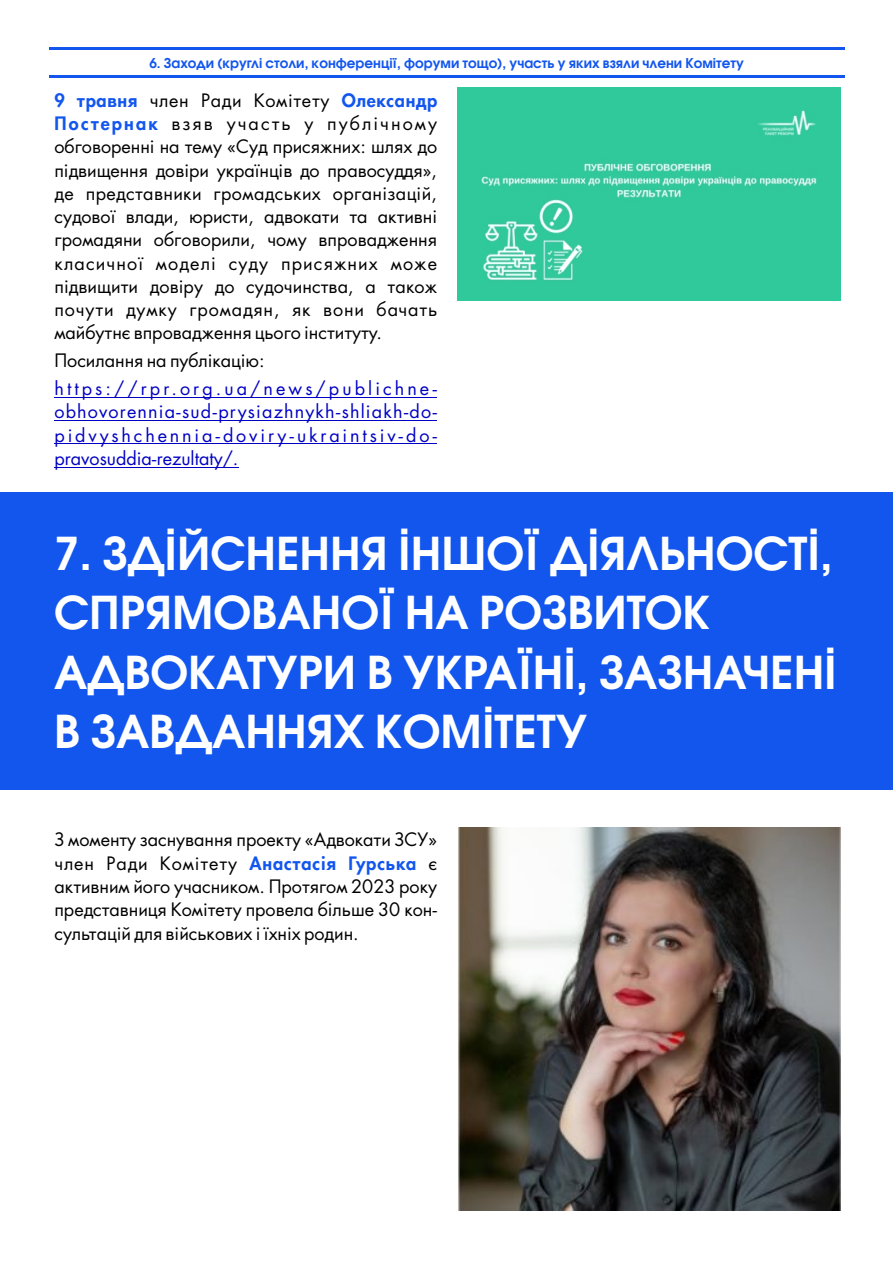
<style>
.page{position:relative;width:893px;height:1263px;background:#fff}
.page>*{position:absolute;margin:0;border:0;box-sizing:border-box;transform-origin:0 0}
.t1{font:600 45px/59.1px "Avant Garde Gothic C";color:#fff}
.t2{font:18px/23.2px "Favorit Book C";color:#000;text-align:justify}
.t3{font:18px/23.2px "Favorit Book C";letter-spacing:.16em;color:#0000c4;text-align:justify}
.t4{font:18px "Favorit Heavy C";letter-spacing:.04em;color:#1256ee}
.t5{font:600 13.5px "Avant Garde Gothic C";color:#1256ee}
.s1{font-family:"Favorit Book C";color:#000}
.s2{font-family:"Favorit Heavy C";color:#1256ee}
</style>
<div class="page">
<hr style="left:49px;top:47px;width:795px;height:3px;background:#1256ee">
<hr style="left:49px;top:75px;width:795px;height:2px;background:#1256ee">
<hr style="left:54px;top:397px;width:383px;height:1px;background:#0000c4">
<hr style="left:54px;top:420px;width:383px;height:1px;background:#0000c4">
<hr style="left:54px;top:443px;width:383px;height:1px;background:#0000c4">
<hr style="left:54px;top:467px;width:179px;height:1px;background:#0000c4">
<img style="left:457px;top:88px;width:383px;height:213px">
<div style="left:0;top:493px;width:893px;height:297px;background:#1256ee"></div>
<img style="left:457px;top:828px;width:383px;height:382px">
<p class="t5" style="left:149px;top:58px;width:596px">6. Заходи (круглі столи, конференції, форуми тощо), участь у яких взяли члени Комітету</p>
<p class="t4" style="left:54px;top:93px;width:384px">9 травня <span class="s1">член Ради Комітету</span> Олександр</p>
<p class="t2" style="left:54px;top:114px;width:384px"><span class="s2">Постернак</span> взяв участь у публічному обговоренні на тему «Суд присяжних: шлях до підвищення довіри українців до правосуддя», де представники громадських організацій, судової влади, юристи, адвокати та активні громадяни обговорили, чому впровадження класичної моделі суду присяжних може підвищити довіру до судочинства, а також почути думку громадян, як вони бачать майбутнє впровадження цього інституту.</p>
<p class="t2" style="left:54px;top:351px;width:212px">Посилання на публікацію:</p>
<p class="t3" style="left:54px;top:379px;width:384px">https://rpr.org.ua/news/publichne&shy;obhovorennia-sud-prysiazhnykh-shliakh-do&shy;pidvyshchennia-doviry-ukraintsiv-do&shy;pravosuddia-rezultaty/.</p>
<h1 class="t1" style="left:54px;top:528px;width:784px">7. ЗДІЙСНЕННЯ ІНШОЇ ДІЯЛЬНОСТІ,<br>СПРЯМОВАНОЇ НА РОЗВИТОК<br>АДВОКАТУРИ В УКРАЇНІ, ЗАЗНАЧЕНІ<br>В ЗАВДАННЯХ КОМІТЕТУ</h1>
<p class="t2" style="left:54px;top:830px;width:384px">З моменту заснування проекту «Адвокати ЗСУ» член Ради Комітету <span class="s2">Анастасія Гурська</span> є активним його учасником. Протягом 2023 року представниця Комітету провела більше 30 кон&shy;сультацій для військових і їхніх родин.</p>
</div>
